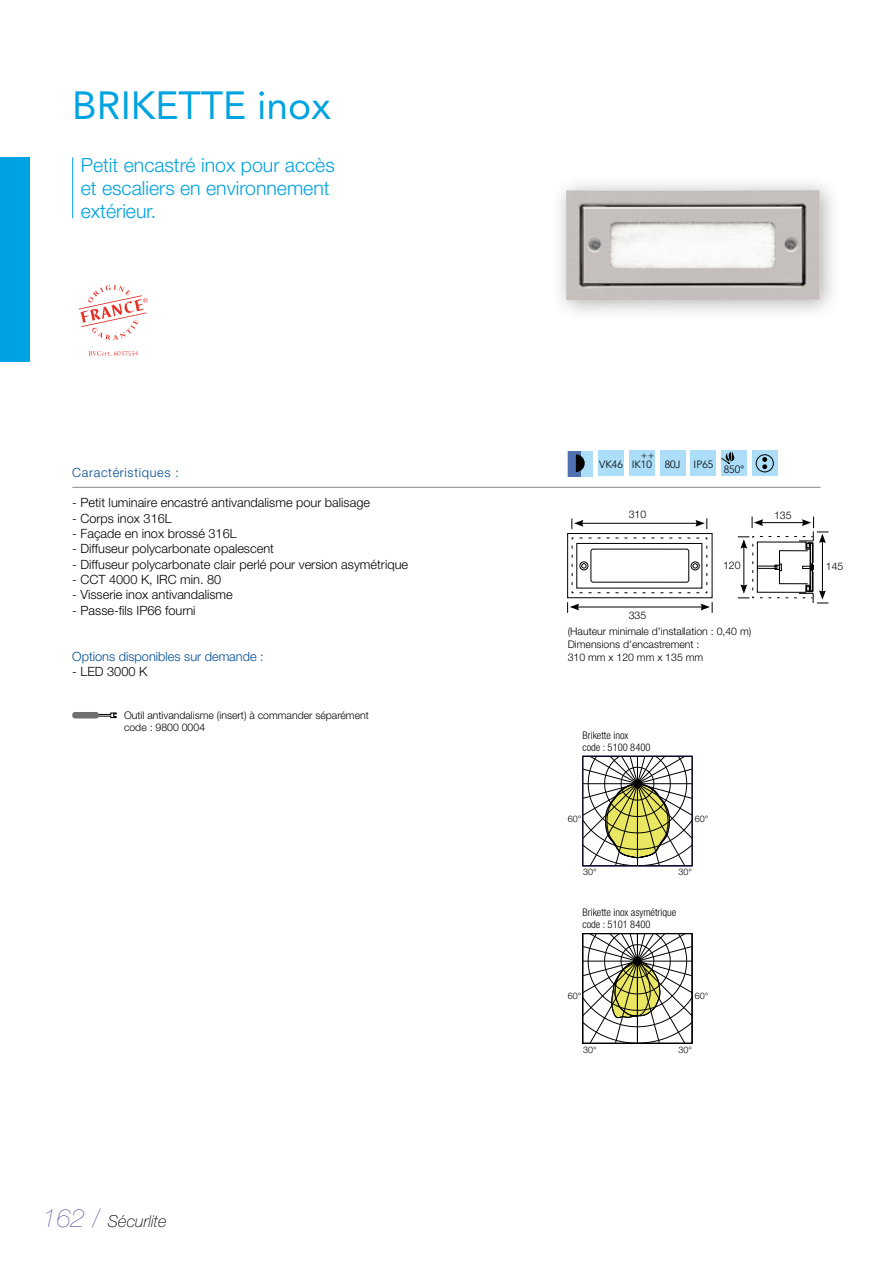
<style>
.page{position:relative;width:893px;height:1263px;background:#fff}
.page>*{position:absolute;margin:0;border:0;box-sizing:border-box;transform-origin:0 0}
.t1{font:39px "Avenir";color:#00a3e1}
.t2{font:300 19.5px/23.4px "Helvetica Neue LT Std";color:#00a3e1}
.t3{font:italic 100 16.5px "Helvetica Neue LT Std";color:#000}
.t4{font:300 12.75px "Helvetica Neue LT Std";color:#000}
.t5{font:300 12.75px "Helvetica Neue LT Std";color:#004b93}
.t6{font:300 12.75px "Helvetica Neue LT Std";letter-spacing:.05em;color:#004b93}
.t7{font:300 10.5px/12.6px "Helvetica Neue LT Std";color:#000}
.t8{font:300 condensed 10.5px/12px "Helvetica Neue LT Std";color:#000}
.t9{font:300 10.5px "Avenir";color:#000}
.t10{font:300 10.2px "Avenir";color:#000}
.t11{font:300 9px "Helvetica Neue LT Std";color:#000}
.s1{font-weight:200;font-size:25.5px;color:#3a388e}
</style>
<div class="page">
<div style="left:0;top:157px;width:30px;height:204px;background:#00a3e1"></div>
<hr style="left:72px;top:158px;width:1px;height:60px;background:#00a3e1">
<div style="left:551px;top:174px;width:291px;height:148px;background:#000;opacity:.31"></div>
<img style="left:566px;top:190px;width:254px;height:110px">
<svg style="left:98px;top:712px;width:19px;height:6px"></svg>
<div style="left:72px;top:712px;width:27px;height:6px;background:#706f6f;border-radius:3px"></div>
<hr style="left:73px;top:487px;width:747px;height:1px;background:#82878f">
<div style="left:691px;top:451px;width:25px;height:25px;background:#acdef9"></div>
<div style="left:660px;top:451px;width:25px;height:25px;background:#acdef9"></div>
<div style="left:721px;top:451px;width:26px;height:25px;background:#acdef9"></div>
<svg style="left:721px;top:451px;width:14px;height:13px"></svg>
<div style="left:752px;top:451px;width:25px;height:25px;background:#acdef9"></div>
<div style="left:756px;top:454px;width:18px;height:18px;border:1px solid #000;border-radius:50%"></div>
<svg style="left:762px;top:457px;width:5px;height:12px"></svg>
<div style="left:629px;top:451px;width:25px;height:25px;background:#acdef9"></div>
<div style="left:598px;top:451px;width:26px;height:25px;background:#acdef9"></div>
<div style="left:568px;top:451px;width:25px;height:25px;background:#acdef9"></div>
<div style="left:568px;top:451px;width:12px;height:25px;background:#4e71af"></div>
<svg style="left:576px;top:454px;width:9px;height:18px"></svg>
<svg style="left:567px;top:518px;width:146px;height:95px"></svg>
<svg style="left:738px;top:517px;width:90px;height:87px"></svg>
<hr style="left:582px;top:756px;width:1px;height:110px;background:#000">
<hr style="left:692px;top:756px;width:1px;height:110px;background:#000">
<svg style="left:583px;top:756px;width:109px;height:110px"></svg>
<svg style="left:79px;top:285px;width:69px;height:55px"></svg>
<svg style="left:89px;top:351px;width:49px;height:5px"></svg>
<hr style="left:582px;top:933px;width:1px;height:110px;background:#000">
<hr style="left:692px;top:933px;width:1px;height:110px;background:#000">
<hr style="left:583px;top:1043px;width:109px;height:1px;background:#000">
<svg style="left:583px;top:933px;width:109px;height:110px"></svg>
<h1 class="t1" style="left:72px;top:82px;width:260px">BRIKETTE inox</h1>
<h2 class="t2" style="left:81px;top:153px;width:255px">Petit encastré inox pour accès et escaliers en environnement extérieur.</h2>
<p class="t6" style="left:72px;top:464px;width:108px">Caractéristiques :</p>
<p class="t4" style="left:72px;top:495px;width:299px">- Petit luminaire encastré antivandalisme pour balisage</p>
<p class="t4" style="left:72px;top:510px;width:101px">- Corps inox 316L</p>
<p class="t4" style="left:72px;top:526px;width:166px">- Façade en inox brossé 316L</p>
<p class="t4" style="left:72px;top:541px;width:203px">- Diffuseur polycarbonate opalescent</p>
<p class="t4" style="left:72px;top:556px;width:337px">- Diffuseur polycarbonate clair perlé pour version asymétrique</p>
<p class="t4" style="left:72px;top:572px;width:151px">- CCT 4000 K, IRC min. 80</p>
<p class="t4" style="left:72px;top:587px;width:162px">- Visserie inox antivandalisme</p>
<p class="t4" style="left:72px;top:602px;width:125px">- Passe-fils IP66 fourni</p>
<p class="t5" style="left:72px;top:648px;width:193px">Options disponibles sur demande :</p>
<p class="t4" style="left:72px;top:663px;width:77px">- LED 3000 K</p>
<p class="t7" style="left:124px;top:708px;width:246px">Outil antivandalisme (insert) à commander séparément code : 9800 0004</p>
<p class="t3" style="left:43px;top:1211px;width:126px"><span class="s1">162 /</span> Sécurlite</p>
<p class="t9" style="left:599px;top:458px;width:25px">VK46</p>
<p class="t10" style="left:641px;top:449px;width:15px">++</p>
<p class="t9" style="left:632px;top:458px;width:22px">IK10</p>
<p class="t9" style="left:665px;top:458px;width:50px">80J IP65</p>
<p class="t9" style="left:724px;top:463px;width:22px">850°</p>
<p class="t7" style="left:629px;top:507px;width:19px">310</p>
<p class="t7" style="left:774px;top:509px;width:19px">135</p>
<p class="t7" style="left:629px;top:609px;width:19px">335</p>
<p class="t7" style="left:723px;top:559px;width:19px">120</p>
<p class="t7" style="left:826px;top:559px;width:19px">145</p>
<p class="t7" style="left:568px;top:625px;width:185px">(Hauteur minimale d'installation : 0,40 m)<br>Dimensions d'encastrement :<br>310 mm x 120 mm x 135 mm</p>
<p class="t8" style="left:583px;top:729px;width:69px">Brikette inox<br>code : 5100 8400</p>
<p class="t11" style="left:568px;top:813px;width:15px">60°</p>
<p class="t11" style="left:695px;top:813px;width:15px">60°</p>
<p class="t11" style="left:583px;top:867px;width:15px">30°</p>
<p class="t11" style="left:678px;top:867px;width:15px">30°</p>
<p class="t8" style="left:583px;top:906px;width:95px">Brikette inox asymétrique code : 5101 8400</p>
<p class="t11" style="left:568px;top:990px;width:15px">60°</p>
<p class="t11" style="left:695px;top:990px;width:15px">60°</p>
<p class="t11" style="left:583px;top:1044px;width:15px">30°</p>
<p class="t11" style="left:678px;top:1044px;width:15px">30°</p>
</div>
